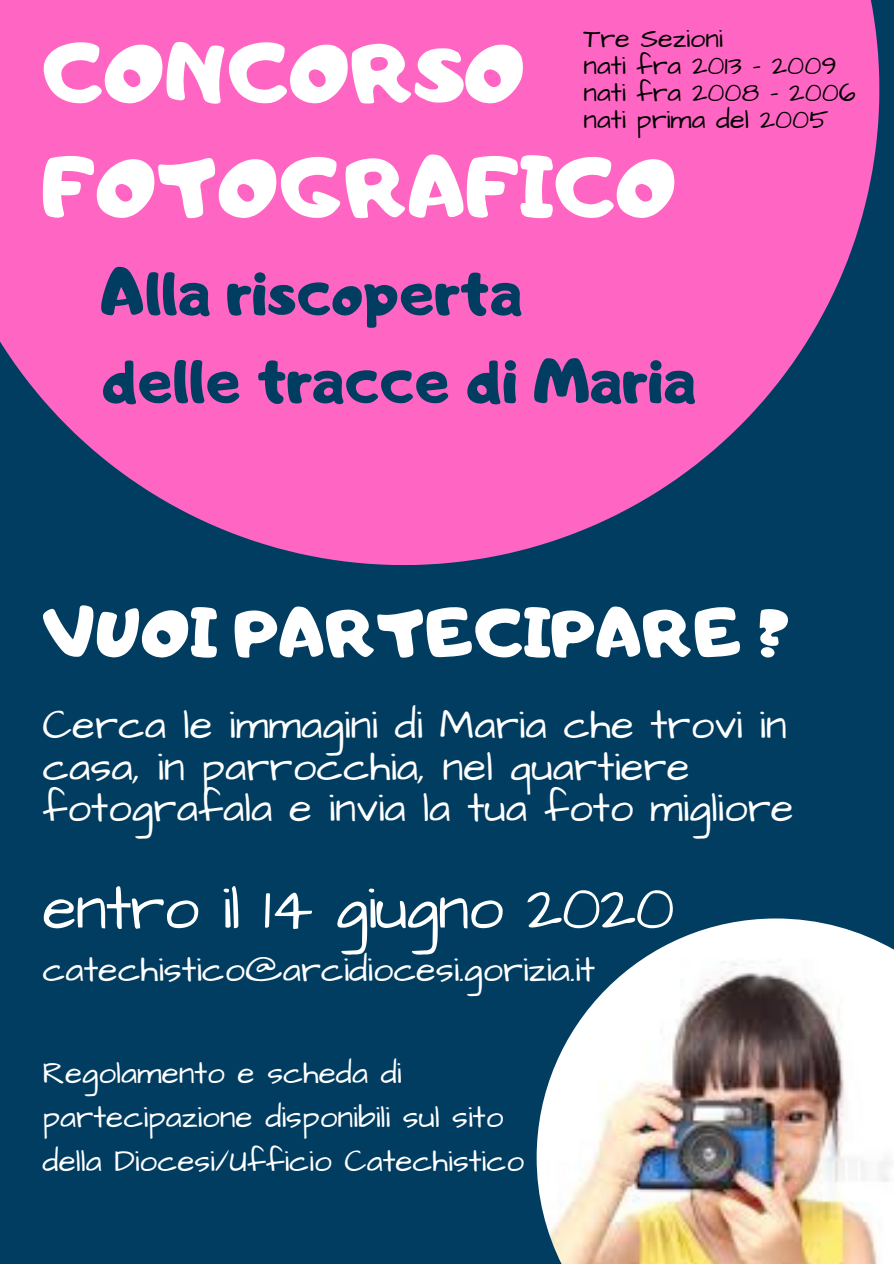
<style>
.page{position:relative;width:894px;height:1264px;background:#fff}
.page>*{position:absolute;margin:0;border:0;box-sizing:border-box;transform-origin:0 0}
.t1{font:82.2px/114.6px "Adigiana Toybox";color:#fff}
.t2{font:66px "Adigiana Toybox";color:#fff}
.t3{font:63px/87.8px "Adigiana Toybox";color:#003d60}
.t4{font:63px "Architects Daughter";letter-spacing:-.02em;color:#fff}
.t5{font:42px/41.4px "Architects Daughter";color:#fff}
.t6{font:36px "Architects Daughter";color:#fff}
.t7{font:31.5px/44px "Architects Daughter";color:#fff}
.t8{font:27px/27px "Architects Daughter";color:#000}
</style>
<div class="page">
<div style="left:0;top:0;width:893px;height:1263px;background:#003d60"></div>
<svg style="left:0;top:0;width:879px;height:565px;fill:#ff66c4"></svg>
<img style="left:536px;top:918px;width:357px;height:345px">
<p class="t8" style="left:583px;top:25px;width:273px">Tre Sezioni<br>nati fra 2013 - 2009 nati fra 2008 - 2006 nati prima del 2005</p>
<h1 class="t1" style="left:43px;top:15px;width:636px">CONCORSO<br>FOTOGRAFICO</h1>
<h3 class="t3" style="left:101px;top:247px;width:596px">Alla riscoperta<br>delle tracce di Maria</h3>
<h2 class="t2" style="left:43px;top:590px;width:748px">VUOI PARTECIPARE ?</h2>
<p class="t5" style="left:43px;top:705px;width:752px">Cerca le immagini di Maria che trovi in casa, in parrocchia, nel quartiere fotografala e invia la tua foto migliore</p>
<h3 class="t4" style="left:43px;top:866px;width:633px">entro il 14 giugno 2020</h3>
<p class="t6" style="left:43px;top:945px;width:554px">catechistico@arcidiocesi.gorizia.it</p>
<p class="t7" style="left:43px;top:1051px;width:483px">Regolamento e scheda di partecipazione disponibili sul sito della Diocesi/Ufficio Catechistico</p>
</div>
